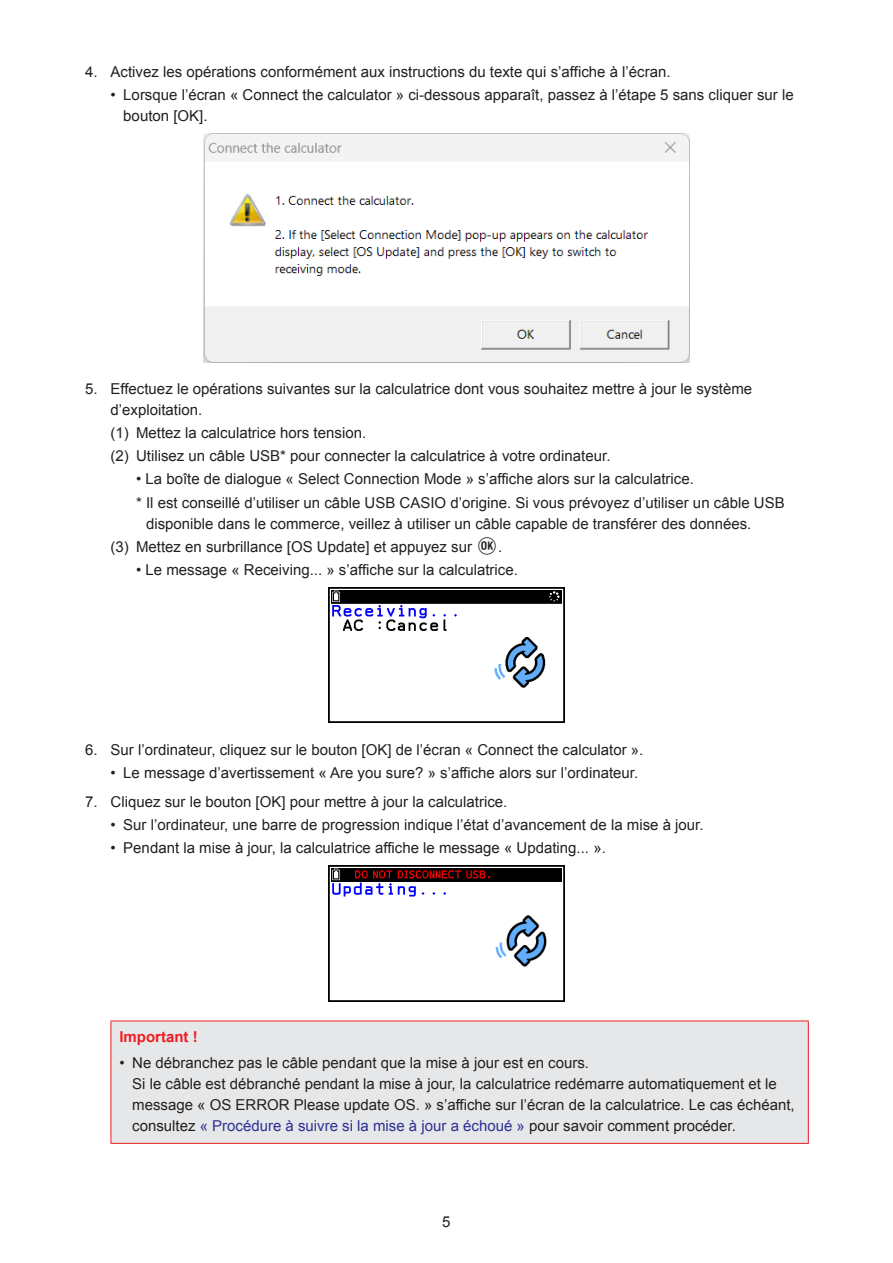
<style>
.page{position:relative;width:893px;height:1263px;background:#fff}
.page>*{position:absolute;margin:0;border:0;box-sizing:border-box;transform-origin:0 0}
.P_BASE03{font:15px/21px "Arial";color:#231f20}
.P_STEP_STEP{font:15px/21px "Arial";color:#231f20}
.P_STEP{font:15px "Arial";color:#231f20}
.P_important{font:700 15px "Arial";color:#ee1d23}
.s1{font-family:"New Color Graphe"}
.s2{color:#2e3092}
</style>
<div class="page">
<img style="left:203px;top:133px;width:486px;height:142px">
<img style="left:328px;top:988px;width:237px;height:13px">
<div style="left:111px;top:1021px;width:697px;height:122px;background:#e6e7e9"></div>
<hr style="left:111px;top:1020px;width:698px;height:1px;background:#ee1d23">
<hr style="left:111px;top:1021px;width:1px;height:122px;background:#ee1d23">
<hr style="left:808px;top:1021px;width:1px;height:122px;background:#ee1d23">
<hr style="left:111px;top:1143px;width:698px;height:1px;background:#ee1d23">
<img style="left:203px;top:275px;width:487px;height:713px">
<p class="P_STEP" style="left:85px;top:62px;width:14px">4.</p>
<p class="P_STEP" style="left:111px;top:62px;width:561px">Activez les opérations conformément aux instructions du texte qui ’s affiche ’là écran.</p>
<p class="P_BASE03" style="left:111px;top:84px;width:7px">•</p>
<p class="P_BASE03" style="left:123px;top:84px;width:672px">Lorsque ’l écran « Connect the calculator » ci-dessous apparaît, passez ’là étape 5 sans cliquer sur le</p>
<p class="P_BASE03" style="left:123px;top:105px;width:86px">bouton [OK .[</p>
<p class="P_STEP" style="left:85px;top:379px;width:14px">5.</p>
<p class="P_STEP" style="left:111px;top:379px;width:643px">Effectuez le opérations suivantes sur la calculatrice dont vous souhaitez mettre à jour le système</p>
<p class="P_STEP" style="left:111px;top:400px;width:93px">’d exploitation.</p>
<p class="P_STEP_STEP" style="left:136px;top:423px;width:232px">Mettez la calculatrice hors tension.</p>
<p class="P_STEP_STEP" style="left:111px;top:423px;width:20px">)1(</p>
<p class="P_STEP_STEP" style="left:111px;top:446px;width:20px">)2(</p>
<p class="P_STEP_STEP" style="left:111px;top:536px;width:20px">)3(</p>
<p class="P_STEP_STEP" style="left:136px;top:446px;width:476px">Utilisez un câble USB* pour connecter la calculatrice à votre ordinateur.</p>
<p class="P_STEP_STEP" style="left:136px;top:469px;width:559px">• La boîte de dialogue « Select Connection Mode » ’s affiche alors sur la calculatrice.</p>
<p class="P_STEP_STEP" style="left:146px;top:492px;width:640px;text-indent:-10px">* Il est conseillé ’d utiliser un câble USB CASIO ’d origine. Si vous prévoyez ’d utiliser un câble USB disponible dans le commerce, veillez à utiliser un câble capable de transférer des données.</p>
<p class="P_STEP_STEP" style="left:136px;top:536px;width:368px">Mettez en surbrillance [OS Update] et appuyez sur <span class="s1">O</span>.</p>
<p class="P_STEP_STEP" style="left:136px;top:559px;width:383px">• Le message « Receiving... » ’s affiche sur la calculatrice.</p>
<p class="P_STEP" style="left:85px;top:739px;width:14px">6.</p>
<p class="P_STEP" style="left:85px;top:792px;width:14px">7.</p>
<p class="P_STEP" style="left:111px;top:739px;width:534px">Sur ’l ordinateur, cliquez sur le bouton [OK] de ’l écran « Connect the calculator .«</p>
<p class="P_BASE03" style="left:123px;top:762px;width:516px">Le message ’d avertissement « Are you sure? » ’s affiche alors sur ’l ordinateur.</p>
<p class="P_BASE03" style="left:111px;top:762px;width:7px">•</p>
<p class="P_STEP" style="left:111px;top:792px;width:398px">Cliquez sur le bouton [OK] pour mettre à jour la calculatrice.</p>
<p class="P_BASE03" style="left:111px;top:815px;width:7px">•</p>
<p class="P_BASE03" style="left:111px;top:838px;width:7px">•</p>
<p class="P_BASE03" style="left:123px;top:815px;width:582px">Sur ’l ordinateur, une barre de progression indique ’l état ’d avancement de la mise à jour.</p>
<p class="P_BASE03" style="left:123px;top:838px;width:484px">Pendant la mise à jour la, calculatrice affiche le message « Updating... .«</p>
<p class="P_important" style="left:119px;top:1027px;width:80px">Important !</p>
<p class="P_BASE03" style="left:132px;top:1052px;width:458px">Ne débranchez pas le câble pendant que la mise à jour est en cours.</p>
<p class="P_BASE03" style="left:119px;top:1052px;width:7px">•</p>
<p class="P_BASE03" style="left:132px;top:1073px;width:664px">Si le câble est débranché pendant la mise à jour la, calculatrice redémarre automatiquement et le message « OS ERROR Please update OS. » ’s affiche sur ’l écran de la calculatrice. Le cas échéant, consultez <span class="s2">« Procédure à suivre si la mise à jour a échoué »</span> pour savoir comment procéder.</p>
<p class="P_BASE03" style="left:442px;top:1211px;width:10px">5</p>
</div>
